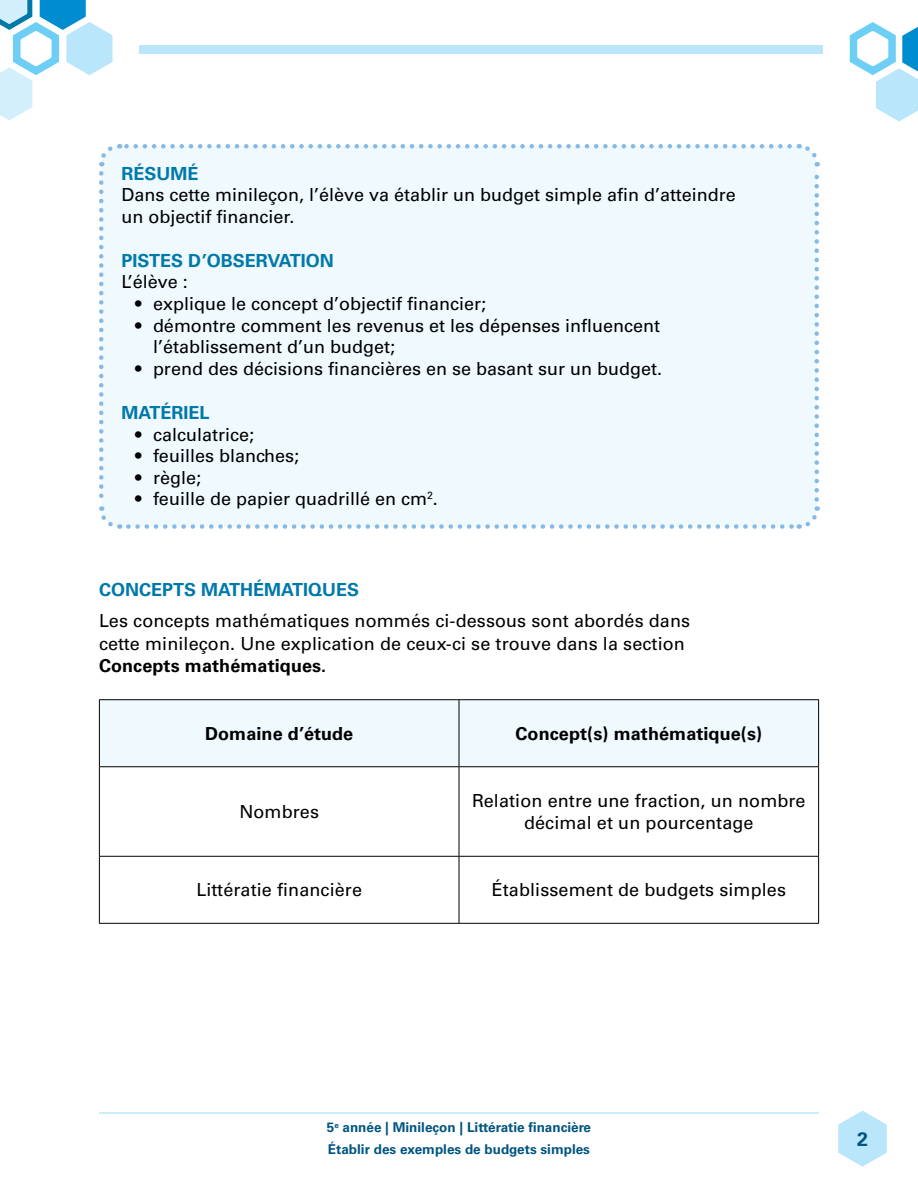
<style>
.page{position:relative;width:918px;height:1188px;background:#fff}
.page>*{position:absolute;margin:0;border:0;box-sizing:border-box;transform-origin:0 0}
.t1{font:700 19.5px "Univers LT Std";color:#005581}
.t2{font:18px/22.5px "Univers LT Std";color:#000}
.t3{font:700 18px "Univers LT Std";color:#0079aa}
.t4{font:700 18px "Univers LT Std";letter-spacing:.005em;color:#000}
.t5{font:700 13.5px "Univers LT Std";color:#005581}
.s1{font-weight:700}
</style>
<div class="page">
<svg style="left:838px;top:1111px;width:49px;height:56px"></svg>
<hr style="left:99px;top:1112px;width:720px;height:2px;background:#b9e6fa">
<div style="left:139px;top:45px;width:684px;height:9px;background:#b9e6fa"></div>
<svg style="left:0;top:0;width:113px;height:120px"></svg>
<svg style="left:849px;top:22px;width:69px;height:100px"></svg>
<div style="left:100px;top:700px;width:718px;height:66px;background:#eff9fe"></div>
<hr style="left:99px;top:699px;width:360px;height:1px;background:#000">
<hr style="left:99px;top:700px;width:1px;height:66px;background:#000">
<hr style="left:459px;top:699px;width:360px;height:1px;background:#000">
<hr style="left:459px;top:700px;width:1px;height:66px;background:#000">
<hr style="left:818px;top:700px;width:1px;height:66px;background:#000">
<hr style="left:99px;top:766px;width:360px;height:1px;background:#000">
<hr style="left:99px;top:767px;width:1px;height:89px;background:#000">
<hr style="left:459px;top:766px;width:360px;height:1px;background:#000">
<hr style="left:459px;top:767px;width:1px;height:89px;background:#000">
<hr style="left:818px;top:767px;width:1px;height:89px;background:#000">
<hr style="left:99px;top:856px;width:360px;height:1px;background:#000">
<hr style="left:99px;top:857px;width:1px;height:66px;background:#000">
<hr style="left:459px;top:856px;width:360px;height:1px;background:#000">
<hr style="left:459px;top:857px;width:1px;height:66px;background:#000">
<hr style="left:818px;top:857px;width:1px;height:66px;background:#000">
<hr style="left:99px;top:923px;width:360px;height:1px;background:#000">
<hr style="left:459px;top:923px;width:360px;height:1px;background:#000">
<div style="left:101px;top:146px;width:716px;height:381px;background:#eff9fe;border-radius:18px"></div>
<svg style="left:99px;top:173px;width:21px;height:356px"></svg>
<svg style="left:128px;top:506px;width:692px;height:23px"></svg>
<svg style="left:798px;top:144px;width:22px;height:355px"></svg>
<svg style="left:99px;top:144px;width:691px;height:22px"></svg>
<h2 class="t3" style="left:122px;top:163px;width:79px">RÉSUMÉ</h2>
<p class="t2" style="left:122px;top:184px;width:616px;line-height:21.6px">Dans cette minileçon, l’élève va établir un budget simple afin d’atteindre un objectif financier.</p>
<h2 class="t3" style="left:122px;top:250px;width:214px">PISTES D’OBSERVATION</h2>
<p class="t2" style="left:122px;top:271px;width:68px">L’élève :</p>
<p class="t2" style="left:135px;top:293px;width:353px">• explique le concept d’objectif financier;</p>
<p class="t2" style="left:153px;top:315px;width:509px;line-height:21.6px;text-indent:-18px">• démontre comment les revenus et les dépenses influencent l’établissement d’un budget;</p>
<p class="t2" style="left:135px;top:357px;width:529px">• prend des décisions financières en se basant sur un budget.</p>
<h2 class="t3" style="left:122px;top:402px;width:90px">MATÉRIEL</h2>
<p class="t2" style="left:135px;top:423px;width:121px">• calculatrice;</p>
<p class="t2" style="left:135px;top:445px;width:166px">• feuilles blanches;</p>
<p class="t2" style="left:135px;top:466px;width:68px">• règle;</p>
<p class="t2" style="left:135px;top:488px;width:304px">• feuille de papier quadrillé en cm<sup>2</sup>.</p>
<h2 class="t3" style="left:99px;top:579px;width:262px">CONCEPTS MATHÉMATIQUES</h2>
<p class="t2" style="left:99px;top:610px;width:593px">Les concepts mathématiques nommés ci-dessous sont abordés dans cette minileçon. Une explication de ceux-ci se trouve dans la section<br><span class="s1">Concepts mathématiques.</span></p>
<p class="t4" style="left:205px;top:723px;width:150px">Domaine d’étude</p>
<p class="t4" style="left:516px;top:723px;width:248px">Concept(s) mathématique(s)</p>
<p class="t2" style="left:239px;top:801px;width:81px">Nombres</p>
<p class="t2" style="left:472px;top:789px;width:335px;text-align:center">Relation entre une fraction, un nombre décimal et un pourcentage</p>
<p class="t2" style="left:196px;top:879px;width:167px">Littératie financière</p>
<p class="t2" style="left:492px;top:879px;width:296px">Établissement de budgets simples</p>
<p class="t5" style="left:327px;top:1120px;width:266px">5<sup>e</sup> année | Minileçon | Littératie financière</p>
<p class="t5" style="left:328px;top:1142px;width:264px">Établir des exemples de budgets simples</p>
<p class="t1" style="left:857px;top:1128px;width:12px">2</p>
</div>
